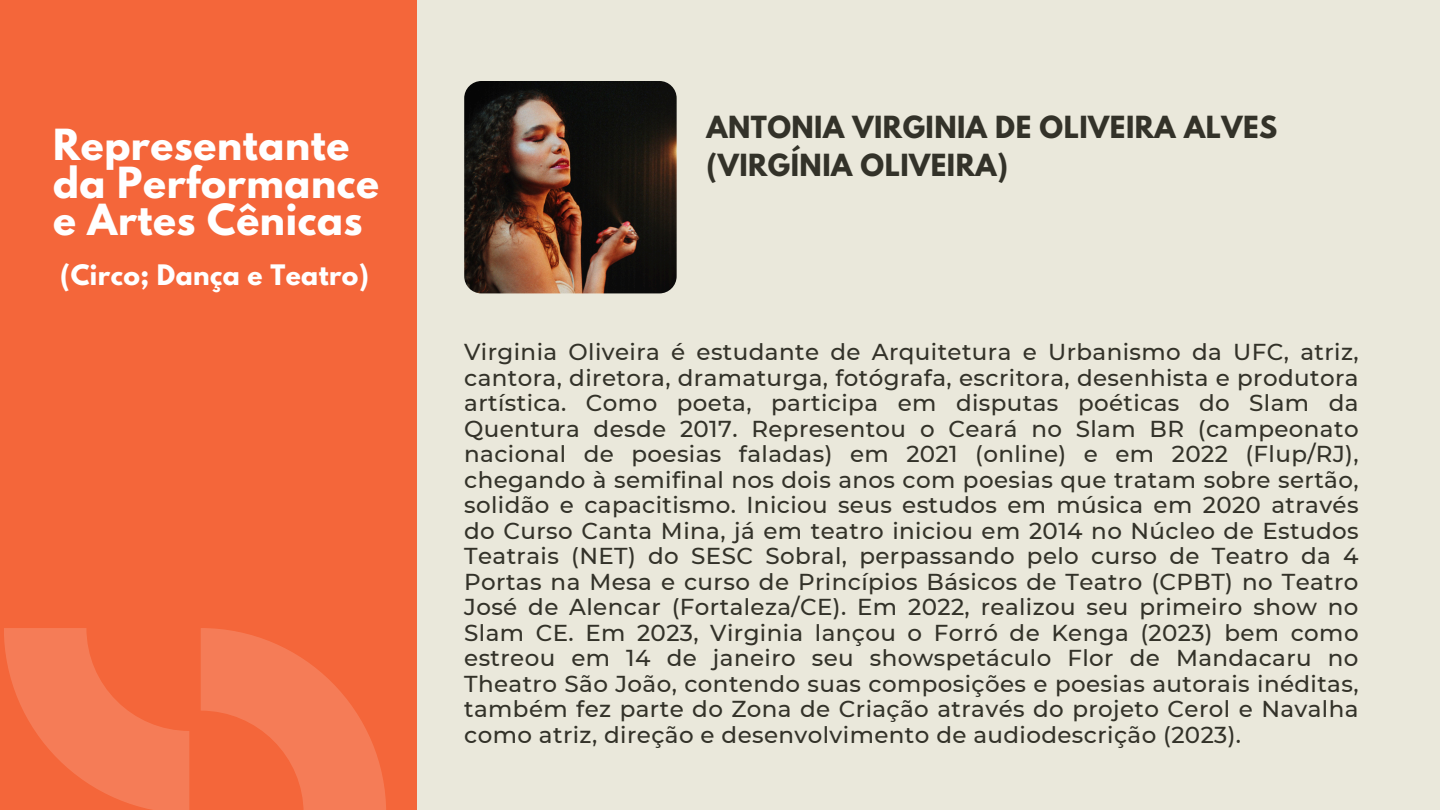
<style>
.page{position:relative;width:1440px;height:810px;background:#eae8db}
.page>*{position:absolute;margin:0;border:0;box-sizing:border-box;transform-origin:0 0}
.t1{font:700 38px/37.5px "League Spartan";letter-spacing:.015em;color:#fff}
.t2{font:700 27px/37.5px "League Spartan";letter-spacing:.015em;color:#333229}
.t3{font:700 25px "League Spartan";letter-spacing:.015em;color:#fff}
.t4{font:500 23px/25.5px "Montserrat";letter-spacing:.015em;color:#333229;text-align:justify}
</style>
<div class="page">
<div style="left:0;top:0;width:417px;height:810px;background:#f4663a"></div>
<svg style="left:4px;top:628px;width:185px;height:182px"></svg>
<svg style="left:201px;top:628px;width:185px;height:182px"></svg>
<img style="left:464px;top:81px;width:213px;height:212px;border-radius:17px">
<h3 class="t1" style="left:53px;top:131px;width:328px">Representante da Performance e Artes Cênicas</h3>
<p class="t3" style="left:60px;top:262px;width:310px">(Circo; Dança e Teatro)</p>
<p class="t2" style="left:706px;top:112px;width:572px">ANTONIA VIRGINIA DE OLIVEIRA ALVES (VIRGÍNIA OLIVEIRA)</p>
<p class="t4" style="left:464px;top:339px;width:896px">Virginia Oliveira é estudante de Arquitetura e Urbanismo da UFC, atriz, cantora, diretora, dramaturga, fotógrafa, escritora, desenhista e produtora artística. Como poeta, participa em disputas poéticas do Slam da Quentura desde 2017. Representou o Ceará no Slam BR (campeonato nacional de poesias faladas) em 2021 (online) e em 2022 (Flup/RJ), chegando à semifinal nos dois anos com poesias que tratam sobre sertão, solidão e capacitismo. Iniciou seus estudos em música em 2020 através do Curso Canta Mina, já em teatro iniciou em 2014 no Núcleo de Estudos Teatrais (NET) do SESC Sobral, perpassando pelo curso de Teatro da 4<br>Portas na Mesa e curso de Princípios Básicos de Teatro (CPBT) no Teatro José de Alencar (Fortaleza/CE). Em 2022, realizou seu primeiro show no Slam CE. Em 2023, Virginia lançou o Forró de Kenga (2023) bem como estreou em 14 de janeiro seu showspetáculo Flor de Mandacaru no Theatro São João, contendo suas composições e poesias autorais inéditas, também fez parte do Zona de Criação através do projeto Cerol e Navalha como atriz, direção e desenvolvimento de audiodescrição (2023).</p>
</div>
